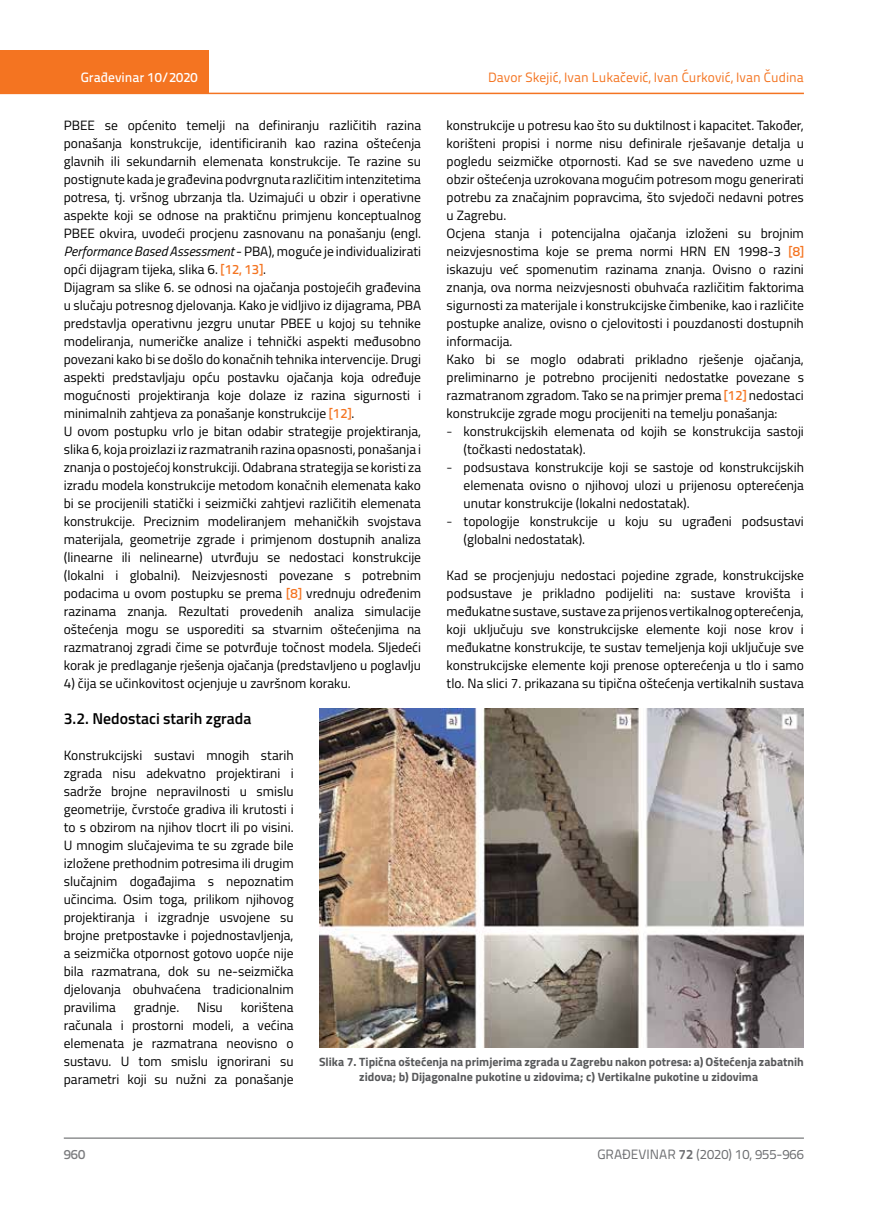
<style>
.page{position:relative;width:872px;height:1212px;background:#fff}
.page>*{position:absolute;margin:0;border:0;box-sizing:border-box;transform-origin:0 0}
.t1{font:600 15.75px "Titillium";color:#000}
.t2{font:13.5px/18px "Titillium";color:#000}
.t3{font:13.5px "Titillium Text 22 L";color:#f47421}
.t4{font:13.5px "Titillium Text 22 L";color:#6d6e71}
.t5{font:500 13.5px "Titillium Text 22 L";color:#fff}
.t6{font:500 13.5px "Titillium Text 22 L";color:#797a7d}
.t7{font:700 12px/15px "Titillium";color:#58595b;text-align:center}
.s1{font-style:italic}
.s2{font-family:"Titillium Text 22 L";font-weight:500;color:#f47421}
.s3{font-family:"Titillium Text 22 L";font-weight:300}
.s4{font-weight:700}
</style>
<div class="page">
<div style="left:0;top:50px;width:208px;height:44px;background:#f47421"></div>
<hr style="left:0;top:93px;width:804px;height:1px;background:#f47421">
<hr style="left:64px;top:1138px;width:740px;height:1px;background:#58595b">
<img style="left:319px;top:708px;width:485px;height:339px">
<p class="t5" style="left:81px;top:67px;width:118px">Građevinar 10/2020</p>
<p class="t3" style="left:488px;top:68px;width:317px">Davor Skejić, Ivan Lukačević, Ivan Ćurković, Ivan Čudina</p>
<p class="t2" style="left:64px;top:115px;width:359px">PBEE se općenito temelji na definiranju različitih razina ponašanja konstrukcije, identificiranih kao razina oštećenja glavnih ili sekundarnih elemenata konstrukcije. Te razine su postignute kada je građevina podvrgnuta različitim intenzitetima potresa, tj. vršnog ubrzanja tla. Uzimajući u obzir i operativne aspekte koji se odnose na praktičnu primjenu konceptualnog PBEE okvira, uvodeći procjenu zasnovanu na ponašanju (engl.<br><span class="s1">Performance Based Assessment</span> - PBA), moguće je individualizirati opći dijagram tijeka, slika 6. <span class="s2">[12, 13]</span>.<br>Dijagram sa slike 6. se odnosi na ojačanja postojećih građevina u slučaju potresnog djelovanja. Kako je vidljivo iz dijagrama, PBA predstavlja operativnu jezgru unutar PBEE u kojoj su tehnike modeliranja, numeričke analize i tehnički aspekti međusobno povezani kako bi se došlo do konačnih tehnika intervencije. Drugi aspekti predstavljaju opću postavku ojačanja koja određuje mogućnosti projektiranja koje dolaze iz razina sigurnosti i minimalnih zahtjeva za ponašanje konstrukcije <span class="s2">[12]</span>.<br>U ovom postupku vrlo je bitan odabir strategije projektiranja, slika 6, koja proizlazi iz razmatranih razina opasnosti, ponašanja i znanja o postojećoj konstrukciji. Odabrana strategija se koristi za izradu modela konstrukcije metodom konačnih elemenata kako bi se procijenili statički i seizmički zahtjevi različitih elemenata konstrukcije. Preciznim modeliranjem mehaničkih svojstava materijala, geometrije zgrade i primjenom dostupnih analiza (linearne ili nelinearne) utvrđuju se nedostaci konstrukcije (lokalni i globalni). Neizvjesnosti povezane s potrebnim podacima u ovom postupku se prema <span class="s2">[8]</span> vrednuju određenim razinama znanja. Rezultati provedenih analiza simulacije oštećenja mogu se usporediti sa stvarnim oštećenjima na razmatranoj zgradi čime se potvrđuje točnost modela. Sljedeći korak je predlaganje rješenja ojačanja (predstavljeno u poglavlju</p>
<p class="t2" style="left:64px;top:673px;width:288px">4) čija se učinkovitost ocjenjuje u završnom koraku.</p>
<p class="t1" style="left:64px;top:707px;width:189px">3.2. Nedostaci starih zgrada</p>
<p class="t2" style="left:64px;top:746px;width:231px;text-align:justify">Konstrukcijski sustavi mnogih starih zgrada nisu adekvatno projektirani i sadrže brojne nepravilnosti u smislu geometrije, čvrstoće gradiva ili krutosti i to s obzirom na njihov tlocrt ili po visini.<br>U mnogim slučajevima te su zgrade bile izložene prethodnim potresima ili drugim slučajnim događajima s nepoznatim učincima. Osim toga, prilikom njihovog projektiranja i izgradnje usvojene su brojne pretpostavke i pojednostavljenja, a seizmička otpornost gotovo uopće nije bila razmatrana, dok su ne-seizmička djelovanja obuhvaćena tradicionalnim pravilima</p>
<p class="t2" style="left:446px;top:115px;width:359px">konstrukcije u potresu kao što su duktilnost i kapacitet. Također, korišteni propisi i norme nisu definirale rješavanje detalja u pogledu seizmičke otpornosti. Kad se sve navedeno uzme u obzir oštećenja uzrokovana mogućim potresom mogu generirati potrebu za značajnim popravcima, što svjedoči nedavni potres u Zagrebu.<br>Ocjena stanja i potencijalna ojačanja izloženi su brojnim neizvjesnostima koje se prema normi HRN EN 1998-3 <span class="s2">[8] </span>iskazuju već spomenutim razinama znanja. Ovisno o razini znanja, ova norma neizvjesnosti obuhvaća različitim faktorima sigurnosti za materijale i konstrukcijske čimbenike, kao i različite postupke analize, ovisno o cjelovitosti i pouzdanosti dostupnih informacija.<br>Kako bi se moglo odabrati prikladno rješenje ojačanja, preliminarno je potrebno procijeniti nedostatke povezane s razmatranom zgradom. Tako se na primjer prema <span class="s2">[12]</span> nedostaci konstrukcije zgrade mogu procijeniti na temelju ponašanja:</p>
<p class="t2" style="left:463px;top:421px;width:342px;text-indent:-17px"><span class="s3">-</span> konstrukcijskih elemenata od kojih se konstrukcija sastoji (točkasti nedostatak).</p>
<p class="t2" style="left:463px;top:457px;width:342px;text-align:justify;text-indent:-17px"><span class="s3">-</span> podsustava konstrukcije koji se sastoje od konstrukcijskih elemenata ovisno o njihovoj ulozi u prijenosu opterećenja unutar konstrukcije (lokalni nedostatak).</p>
<p class="t2" style="left:463px;top:511px;width:342px;text-indent:-17px"><span class="s3">-</span> topologije konstrukcije u koju su ugrađeni podsustavi (globalni nedostatak).</p>
<p class="t2" style="left:446px;top:565px;width:359px;text-align:justify">Kad se procjenjuju nedostaci pojedine zgrade, konstrukcijske podsustave je prikladno podijeliti na: sustave krovišta i međukatne sustave, sustave za prijenos vertikalnog opterećenja, koji uključuju sve konstrukcijske elemente koji nose krov i međukatne konstrukcije, te sustav temeljenja koji uključuje sve konstrukcijske elemente koji prenose opterećenja u tlo i samo tlo. Na slici 7. prikazana su tipična oštećenja vertikalnih sustava</p>
<p class="t2" style="left:64px;top:998px;width:231px;text-align:justify;text-indent:177px">korištena računala i prostorni modeli, a većina elemenata je razmatrana neovisno o sustavu. U tom smislu ignorirani su parametri koji su nužni za ponašanje</p>
<p class="t2" style="left:134px;top:998px;width:47px">gradnje.</p>
<p class="t2" style="left:197px;top:998px;width:27px">Nisu</p>
<p class="t7" style="left:319px;top:1054px;width:486px">Slika 7. Tipična oštećenja na primjerima zgrada u Zagrebu nakon potresa: a) Oštećenja zabatnih zidova; b) Dijagonalne pukotine u zidovima; c) Vertikalne pukotine u zidovima</p>
<p class="t6" style="left:64px;top:1144px;width:23px">960</p>
<p class="t4" style="left:597px;top:1144px;width:208px">GRAĐEVINAR <span class="s4">72</span> (2020) 10, 955-966</p>
</div>
